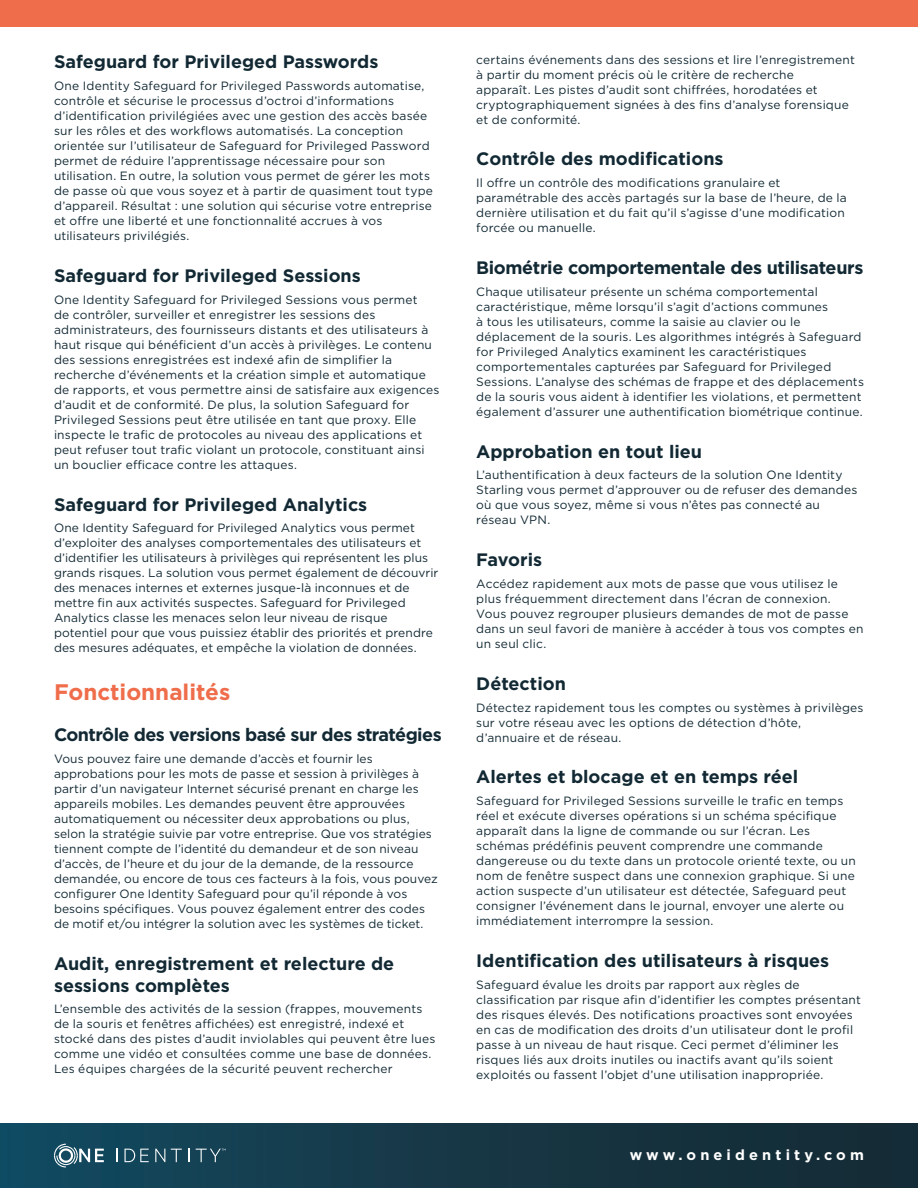
<style>
.page{position:relative;width:918px;height:1188px;background:#fff}
.page>*{position:absolute;margin:0;border:0;box-sizing:border-box;transform-origin:0 0}
.Paragraph_Header__OI{font:700 22.5px "Gotham";color:#ef6d4b}
.Body_Subheading__OI{font:700 18px/21.6px "Gotham";color:#122934}
.Body_Subheading__OI-2{font:700 18px "Gotham";letter-spacing:-.03em;color:#122934}
.Body_Subheading__OI-3{font:700 18px "Gotham";letter-spacing:-.02em;color:#122934}
.t1{font:700 14.55px "Gotham";letter-spacing:.285em;color:#fff}
.Body__OI_Black{font:12px/15px "Gotham";letter-spacing:.01em;color:#122934}
</style>
<div class="page">
<div style="left:0;top:1123px;width:918px;height:65px;background:linear-gradient(to right,#14495f,#162831)"></div>
<div style="left:0;top:0;width:918px;height:27px;background:#ef6d4b"></div>
<svg style="left:117px;top:1149px;width:1px;height:13px"></svg>
<svg style="left:125px;top:1149px;width:24px;height:13px"></svg>
<svg style="left:155px;top:1149px;width:10px;height:13px"></svg>
<svg style="left:171px;top:1149px;width:11px;height:13px"></svg>
<svg style="left:188px;top:1149px;width:1px;height:13px"></svg>
<svg style="left:54px;top:1144px;width:50px;height:24px"></svg>
<svg style="left:196px;top:1149px;width:30px;height:13px"></svg>
<p class="Body_Subheading__OI" style="left:54px;top:51px;width:326px">Safeguard for Privileged Passwords</p>
<p class="Body__OI_Black" style="left:54px;top:78px;width:380px">One Identity Safeguard for Privileged Passwords automatise, contrôle et sécurise le processus d’octroi d’informations d’identification privilégiées avec une gestion des accès basée sur les rôles et des workflows automatisés. La conception orientée sur l’utilisateur de Safeguard for Privileged Password permet de réduire l’apprentissage nécessaire pour son utilisation. En outre, la solution vous permet de gérer les mots de passe où que vous soyez et à partir de quasiment tout type d’appareil. Résultat : une solution qui sécurise votre entreprise et offre une liberté et une fonctionnalité accrues à vos utilisateurs privilégiés.</p>
<p class="Body_Subheading__OI" style="left:54px;top:265px;width:308px">Safeguard for Privileged Sessions</p>
<p class="Body__OI_Black" style="left:54px;top:292px;width:387px">One Identity Safeguard for Privileged Sessions vous permet<br>de contrôler, surveiller et enregistrer les sessions des administrateurs, des fournisseurs distants et des utilisateurs à haut risque qui bénéficient d’un accès à privilèges. Le contenu des sessions enregistrées est indexé afin de simplifier la recherche d’événements et la création simple et automatique de rapports, et vous permettre ainsi de satisfaire aux exigences d’audit et de conformité. De plus, la solution Safeguard for Privileged Sessions peut être utilisée en tant que proxy. Elle inspecte le trafic de protocoles au niveau des applications et peut refuser tout trafic violant un protocole, constituant ainsi un bouclier efficace contre les attaques.</p>
<p class="Body_Subheading__OI" style="left:54px;top:493px;width:315px">Safeguard for Privileged Analytics</p>
<p class="Body__OI_Black" style="left:54px;top:520px;width:386px">One Identity Safeguard for Privileged Analytics vous permet d’exploiter des analyses comportementales des utilisateurs et d’identifier les utilisateurs à privilèges qui représentent les plus grands risques. La solution vous permet également de découvrir des menaces internes et externes jusque-là inconnues et de mettre fin aux activités suspectes. Safeguard for Privileged Analytics classe les menaces selon leur niveau de risque potentiel pour que vous puissiez établir des priorités et prendre des mesures adéquates, et empêche la violation de données.</p>
<p class="Paragraph_Header__OI" style="left:54px;top:677px;width:178px">Fonctionnalités</p>
<p class="Body_Subheading__OI-2" style="left:54px;top:723px;width:389px">Contrôle des versions basé sur des stratégies</p>
<p class="Body__OI_Black" style="left:54px;top:751px;width:385px">Vous pouvez faire une demande d’accès et fournir les approbations pour les mots de passe et session à privilèges à partir d’un navigateur Internet sécurisé prenant en charge les appareils mobiles. Les demandes peuvent être approuvées automatiquement ou nécessiter deux approbations ou plus, selon la stratégie suivie par votre entreprise. Que vos stratégies tiennent compte de l’identité du demandeur et de son niveau d’accès, de l’heure et du jour de la demande, de la ressource demandée, ou encore de tous ces facteurs à la fois, vous pouvez configurer One Identity Safeguard pour qu’il réponde à vos besoins spécifiques. Vous pouvez également entrer des codes de motif et/ou intégrer la solution avec les systèmes de ticket.</p>
<p class="Body_Subheading__OI" style="left:54px;top:953px;width:342px">Audit, enregistrement et relecture de sessions complètes</p>
<p class="Body__OI_Black" style="left:54px;top:1001px;width:383px">L’ensemble des activités de la session (frappes, mouvements de la souris et fenêtres affichées) est enregistré, indexé et stocké dans des pistes d’audit inviolables qui peuvent être lues comme une vidéo et consultées comme une base de données.<br>Les équipes chargées de la sécurité peuvent rechercher</p>
<p class="Body__OI_Black" style="left:476px;top:52px;width:380px">certains événements dans des sessions et lire l’enregistrement à partir du moment précis où le critère de recherche<br>apparaît. Les pistes d’audit sont chiffrées, horodatées et cryptographiquement signées à des fins d’analyse forensique et de conformité.</p>
<p class="Body_Subheading__OI" style="left:476px;top:148px;width:249px">Contrôle des modifications</p>
<p class="Body__OI_Black" style="left:476px;top:175px;width:372px">Il offre un contrôle des modifications granulaire et paramétrable des accès partagés sur la base de l’heure, de la dernière utilisation et du fait qu’il s’agisse d’une modification forcée ou manuelle.</p>
<p class="Body_Subheading__OI-3" style="left:476px;top:256px;width:389px">Biométrie comportementale des utilisateurs</p>
<p class="Body__OI_Black" style="left:476px;top:284px;width:389px">Chaque utilisateur présente un schéma comportemental caractéristique, même lorsqu’il s’agit d’actions communes<br>à tous les utilisateurs, comme la saisie au clavier ou le déplacement de la souris. Les algorithmes intégrés à Safeguard for Privileged Analytics examinent les caractéristiques comportementales capturées par Safeguard for Privileged Sessions. L’analyse des schémas de frappe et des déplacements de la souris vous aident à identifier les violations, et permettent également d’assurer une authentification biométrique continue.</p>
<p class="Body_Subheading__OI" style="left:476px;top:440px;width:227px">Approbation en tout lieu</p>
<p class="Body__OI_Black" style="left:476px;top:467px;width:383px">L’authentification à deux facteurs de la solution One Identity Starling vous permet d’approuver ou de refuser des demandes où que vous soyez, même si vous n’êtes pas connecté au réseau VPN.</p>
<p class="Body_Subheading__OI" style="left:476px;top:549px;width:67px">Favoris</p>
<p class="Body__OI_Black" style="left:476px;top:576px;width:389px">Accédez rapidement aux mots de passe que vous utilisez le plus fréquemment directement dans l’écran de connexion.<br>Vous pouvez regrouper plusieurs demandes de mot de passe dans un seul favori de manière à accéder à tous vos comptes en un seul clic.</p>
<p class="Body_Subheading__OI" style="left:476px;top:673px;width:91px">Détection</p>
<p class="Body__OI_Black" style="left:476px;top:700px;width:389px">Détectez rapidement tous les comptes ou systèmes à privilèges sur votre réseau avec les options de détection d’hôte, d’annuaire et de réseau.</p>
<p class="Body_Subheading__OI" style="left:476px;top:766px;width:324px">Alertes et blocage et en temps réel</p>
<p class="Body__OI_Black" style="left:476px;top:793px;width:381px">Safeguard for Privileged Sessions surveille le trafic en temps réel et exécute diverses opérations si un schéma spécifique apparaît dans la ligne de commande ou sur l’écran. Les schémas prédéfinis peuvent comprendre une commande dangereuse ou du texte dans un protocole orienté texte, ou un nom de fenêtre suspect dans une connexion graphique. Si une action suspecte d’un utilisateur est détectée, Safeguard peut consigner l’événement dans le journal, envoyer une alerte ou immédiatement interrompre la session.</p>
<p class="Body_Subheading__OI" style="left:476px;top:950px;width:355px">Identification des utilisateurs à risques</p>
<p class="Body__OI_Black" style="left:476px;top:977px;width:386px">Safeguard évalue les droits par rapport aux règles de classification par risque afin d’identifier les comptes présentant des risques élevés. Des notifications proactives sont envoyées en cas de modification des droits d’un utilisateur dont le profil passe à un niveau de haut risque. Ceci permet d’éliminer les risques liés aux droits inutiles ou inactifs avant qu’ils soient exploités ou fassent l’objet d’une utilisation inappropriée.</p>
<p class="t1" style="left:630px;top:1146px;width:236px">www.oneidentity.com</p>
</div>
